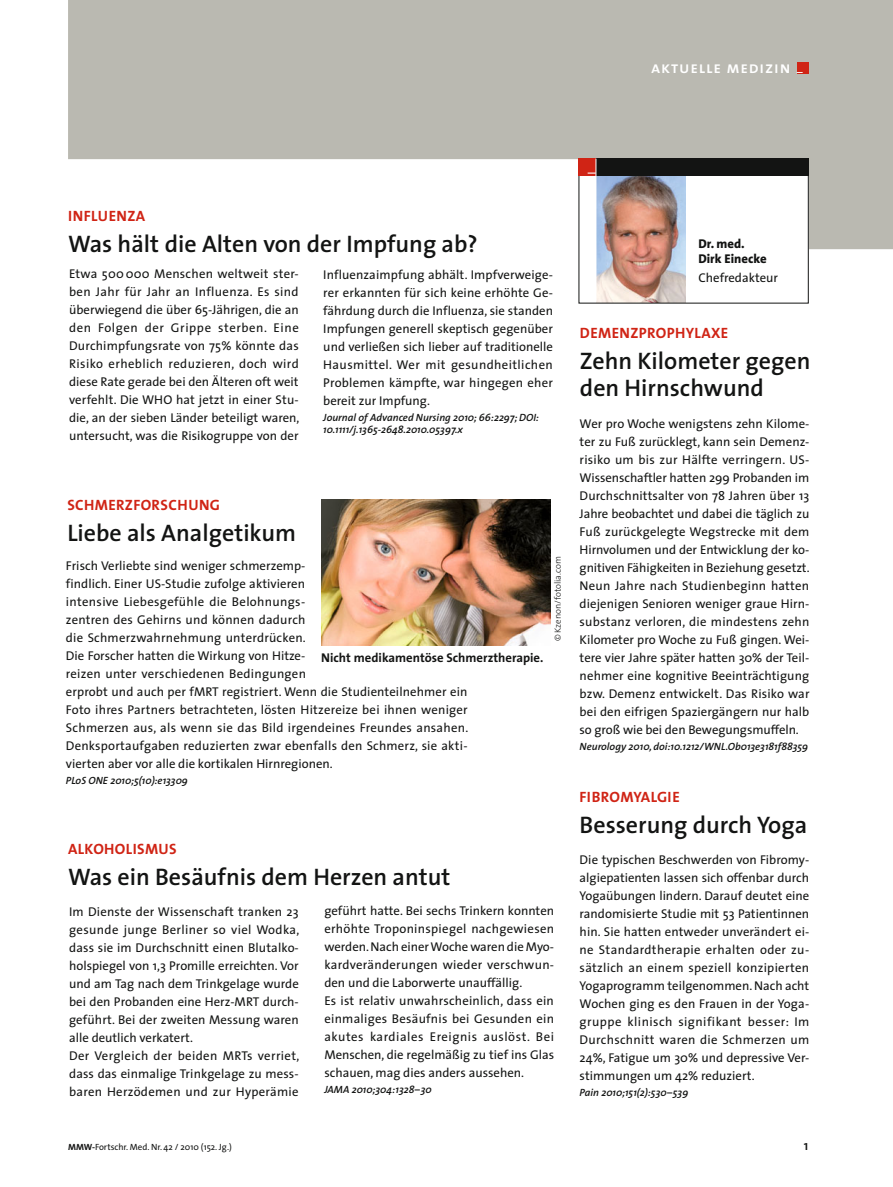
<style>
.page{position:relative;width:893px;height:1187px;background:#fff}
.page>*{position:absolute;margin:0;border:0;box-sizing:border-box;transform-origin:0 0}
.t1{font:600 24px/27px "The Sans";color:#131413}
.t2{font:16.5px "The Sans Semi Bold Caps";letter-spacing:.05em;color:#fff}
.t3{font:700 15px "The Sans";letter-spacing:.025em;color:#d02415}
.t4{font:600 13.5px "The Sans";color:#131413}
.t5{font:13.5px "The Sans";color:#fff;scale:1.2 1}
.t6{font:12.75px/18px "The Sans";letter-spacing:.01em;color:#131413;text-align:justify}
.t7{font:700 12.75px "The Sans";color:#131413}
.t8{font:800 12.75px/15px "The Sans";color:#131413}
.t9{font:italic 600 10.5px/12px "The Sans";color:#131413}
.t10{font:9px "The Sans";color:#131413}
.t11{font:300 9px "The Sans";color:#131413}
.s1{font-weight:700}
</style>
<div class="page">
<svg style="left:68px;top:0;width:824px;height:249px;fill:#bab9b1"></svg>
<div style="left:796px;top:62px;width:12px;height:12px;background:#d02415"></div>
<div style="left:579px;top:176px;width:229px;height:127px;background:#fff"></div>
<img style="left:596px;top:176px;width:89px;height:125px">
<div style="left:596px;top:159px;width:212px;height:17px;background:#131413"></div>
<div style="left:578px;top:159px;width:230px;height:144px;border:1px solid #131413"></div>
<div style="left:579px;top:159px;width:17px;height:17px;background:#d02415"></div>
<hr style="left:595px;top:159px;width:1px;height:143px;background:#fff">
<img style="left:321px;top:499px;width:230px;height:147px">
<p class="t5" style="left:588px;top:167px;width:8px">–</p>
<p class="t2" style="left:651px;top:58px;width:153px">aktuelle medizin <sub>–</sub></p>
<p class="t3" style="left:68px;top:209px;width:79px">INFLUENZA</p>
<h1 class="t1" style="left:68px;top:232px;width:411px">Was hält die Alten von der Impfung ab?</h1>
<p class="t8" style="left:698px;top:237px;width:70px">Dr. med.<br>Dirk Einecke</p>
<p class="t6" style="left:698px;top:270px;width:81px">Chefredakteur</p>
<p class="t6" style="left:69px;top:266px;width:232px">Etwa 500 000 Menschen weltweit ster&shy;ben Jahr für Jahr an Influenza. Es sind überwiegend die über 65-Jährigen, die an den Folgen der Grippe sterben. Eine Durchimpfungsrate von 75% könnte das Risiko erheblich reduzieren, doch wird diese Rate gerade bei den Älteren oft weit verfehlt. Die WHO hat jetzt in einer Stu&shy;die, an der sieben Länder beteiligt waren, untersucht, was die Risikogruppe von der</p>
<p class="t6" style="left:323px;top:267px;width:231px">Influenzaimpfung abhält. Impfverweige&shy;rer erkannten für sich keine erhöhte Ge&shy;fährdung durch die Influenza, sie standen Impfungen generell skeptisch gegenüber und verließen sich lieber auf traditionelle Hausmittel. Wer mit gesundheitlichen Problemen kämpfte, war hingegen eher bereit zur Impfung.</p>
<p class="t3" style="left:580px;top:326px;width:150px">DEMENZPROPHYLAXE</p>
<h1 class="t1" style="left:580px;top:350px;width:232px">Zehn Kilometer gegen den Hirnschwund</h1>
<p class="t9" style="left:323px;top:412px;width:217px">Journal of Advanced Nursing 2010; 66:2297; DOI:<br>10.1111/j.1365-2648.2010.05397.x</p>
<p class="t6" style="left:579px;top:415px;width:232px">Wer pro Woche wenigstens zehn Kilome&shy;ter zu Fuß zurücklegt, kann sein Demenz&shy;risiko um bis zur Hälfte verringern. US-Wissenschaftler hatten 299 Probanden im Durchschnittsalter von 78 Jahren über 13<br>Jahre beobachtet und dabei die täglich zu Fuß zurückgelegte Wegstrecke mit dem Hirnvolumen und der Entwicklung der ko&shy;gnitiven Fähigkeiten in Beziehung gesetzt.<br>Neun Jahre nach Studienbeginn hatten diejenigen Senioren weniger graue Hirn&shy;substanz verloren, die mindestens zehn Kilometer pro Woche zu Fuß gingen. Wei&shy;tere vier Jahre später hatten 30% der Teil&shy;nehmer eine kognitive Beeinträchtigung bzw. Demenz entwickelt. Das Risiko war bei den eifrigen Spaziergängern nur halb so groß wie bei den Bewegungsmuffeln.</p>
<p class="t9" style="left:579px;top:741px;width:230px">Neurology 2010, doi:10.1212/WNL.Ob013e3181f88359</p>
<p class="t3" style="left:67px;top:498px;width:154px">SCHMERZFORSCHUNG</p>
<h1 class="t1" style="left:67px;top:521px;width:230px">Liebe als Analgetikum</h1>
<p class="t6" style="left:66px;top:558px;width:404px;text-align:left">Frisch Verliebte sind weniger schmerzemp-<br>findlich. Einer US-Studie zufolge aktivieren<br>intensive Liebesgefühle die Belohnungs-<br>zentren des Gehirns und können dadurch<br>die Schmerzwahrnehmung unterdrücken.<br>Die Forscher hatten die Wirkung von Hitze-<br>reizen unter verschiedenen Bedingungen<br>erprobt und auch per fMRT registriert. Wenn die Studienteilnehmer ein Foto ihres Partners betrachteten, lösten Hitzereize bei ihnen weniger Schmerzen aus, als wenn sie das Bild irgendeines Freundes ansahen.<br>Denksportaufgaben reduzierten zwar ebenfalls den Schmerz, sie akti&shy;vierten aber vor alle die kortikalen Hirnregionen.</p>
<p class="t9" style="left:66px;top:775px;width:123px">PLoS ONE 2010;5(10):e13309</p>
<p class="t11" style="left:554px;top:641px;width:87px;rotate:-90deg">© Kzenon/fotolia.com</p>
<p class="t7" style="left:321px;top:652px;width:224px">Nicht medikamentöse Schmerztherapie.</p>
<p class="t3" style="left:68px;top:842px;width:110px">ALKOHOLISMUS</p>
<h1 class="t1" style="left:68px;top:866px;width:384px">Was ein Besäufnis dem Herzen antut</h1>
<p class="t6" style="left:69px;top:903px;width:232px;text-align:left">Im Dienste der Wissenschaft tranken 23 gesunde junge Berliner so viel Wodka, dass sie im Durchschnitt einen Blutalko&shy;holspiegel von 1,3 Promille erreichten. Vor und am Tag nach dem Trinkgelage wurde bei den Probanden eine Herz-MRT durch&shy;geführt. Bei der zweiten Messung waren alle deutlich verkatert.<br>Der Vergleich der beiden MRTs verriet, dass das einmalige Trinkgelage zu mess&shy;baren Herzödemen und zur Hyperämie</p>
<p class="t6" style="left:324px;top:902px;width:231px;text-align:left">geführt hatte. Bei sechs Trinkern konnten erhöhte Troponinspiegel nachgewiesen werden. Nach einer Woche waren die Myo&shy;kardveränderungen wieder verschwun&shy;den und die Laborwerte unauffällig.<br>Es ist relativ unwahrscheinlich, dass ein einmaliges Besäufnis bei Gesunden ein akutes kardiales Ereignis auslöst. Bei Menschen, die regelmäßig zu tief ins Glas schauen, mag dies anders aussehen.</p>
<p class="t9" style="left:324px;top:1084px;width:109px">JAMA 2010;304:1328–30</p>
<p class="t3" style="left:579px;top:790px;width:102px">FIBROMYALGIE</p>
<h1 class="t1" style="left:579px;top:813px;width:229px">Besserung durch Yoga</h1>
<p class="t6" style="left:579px;top:851px;width:231px">Die typischen Beschwerden von Fibromy&shy;algiepatienten lassen sich offenbar durch Yogaübungen lindern. Darauf deutet eine randomisierte Studie mit 53 Patientinnen hin. Sie hatten entweder unverändert ei&shy;ne Standardtherapie erhalten oder zu&shy;sätzlich an einem speziell konzipierten Yogaprogramm teilgenommen. Nach acht Wochen ging es den Frauen in der Yoga&shy;gruppe klinisch signifikant besser: Im Durchschnitt waren die Schmerzen um 24%, Fatigue um 30% und depressive Ver&shy;stimmungen um 42% reduziert.</p>
<p class="t9" style="left:579px;top:1087px;width:110px">Pain 2010;151(2):530–539</p>
<p class="t10" style="left:68px;top:1143px;width:165px"><span class="s1">MMW-</span>Fortschr. Med. Nr. 42 / 2010 (152. Jg.)</p>
<p class="t4" style="left:803px;top:1139px;width:6px">1</p>
</div>
